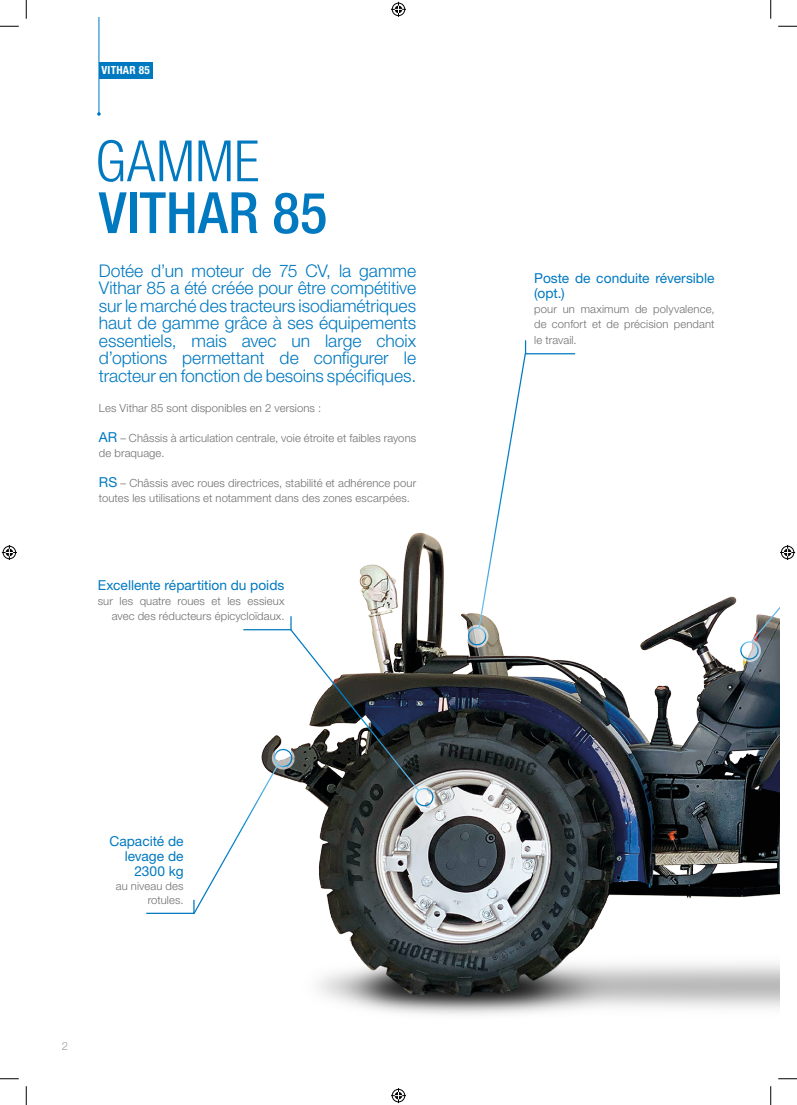
<style>
.page{position:relative;width:797px;height:1105px;background:#fff}
.page>*{position:absolute;margin:0;border:0;box-sizing:border-box;transform-origin:0 0}
.titolo{font:500 condensed 57px "Helvetica Neue LTW1 G";letter-spacing:.005em;color:#0079c0}
.titolo-2{font:300 condensed 57px "Helvetica Neue LTW1 G";letter-spacing:.005em;color:#0079c0}
.Testo{font:300 17.5px/17.5px "Helvetica Neue LT Std";color:#0079c0;text-align:justify}
.Giustificazione_dx{font:13.75px/15px "Helvetica Neue LT Std";color:#0079c0;text-align:right}
.Testo-2{font:13.75px/15px "Helvetica Neue LT Std";color:#0079c0}
.Testo-3{font:300 11.25px/15px "Helvetica Neue LT Std";letter-spacing:.01em;color:#70706f}
.Giustificazione_dx-2{font:300 11.25px/14px "Helvetica Neue LT Std";letter-spacing:.01em;color:#70706f;text-align:right}
.t1{font:700 condensed 11.25px "Helvetica Neue LTW1 G";letter-spacing:.02em;color:#fff}
.t2{font:300 11.25px "Helvetica Neue LT Std";color:#9d9d9d}
.s1{font-weight:400;font-size:13.75px;color:#0079c0}
</style>
<div class="page">
<img style="left:318px;top:532px;width:461px;height:483px">
<hr style="left:99px;top:17px;width:1px;height:98px;background:#0079c0">
<svg style="left:97px;top:112px;width:4px;height:4px"></svg>
<div style="left:99px;top:62px;width:54px;height:16px;background:#0079c0"></div>
<svg style="left:464px;top:340px;width:112px;height:308px"></svg>
<svg style="left:146px;top:615px;width:291px;height:300px"></svg>
<svg style="left:0;top:25px;width:19px;height:2px"></svg>
<svg style="left:778px;top:25px;width:19px;height:2px"></svg>
<svg style="left:0;top:1078px;width:19px;height:1px"></svg>
<svg style="left:778px;top:1078px;width:19px;height:1px"></svg>
<svg style="left:25px;top:0;width:2px;height:19px"></svg>
<svg style="left:25px;top:1086px;width:2px;height:19px"></svg>
<svg style="left:770px;top:0;width:1px;height:19px"></svg>
<svg style="left:770px;top:1086px;width:1px;height:19px"></svg>
<svg style="left:391px;top:2px;width:15px;height:15px"></svg>
<svg style="left:391px;top:1088px;width:15px;height:15px"></svg>
<svg style="left:2px;top:545px;width:15px;height:15px"></svg>
<svg style="left:736px;top:532px;width:59px;height:131px"></svg>
<p class="t1" style="left:102px;top:63px;width:50px">VITHAR 85</p>
<p class="titolo-2" style="left:95px;top:128px;width:165px">GAMME</p>
<p class="titolo" style="left:99px;top:178px;width:230px">VITHAR 85</p>
<p class="Testo" style="left:99px;top:261px;width:319px">Dotée d’un moteur de 75 CV, la gamme Vithar 85 a été créée pour être compétitive sur le marché des tracteurs isodiamétriques haut de gamme grâce à ses équipements essentiels, mais avec un large choix d’options permettant de configurer le tracteur en fonction de besoins spécifiques.</p>
<p class="Testo-3" style="left:99px;top:400px;width:224px">Les Vithar 85 sont disponibles en 2 versions :</p>
<p class="Testo-3" style="left:99px;top:430px;width:319px"><span class="s1">AR</span> – Châssis à articulation centrale, voie étroite et faibles rayons de braquage.</p>
<p class="Testo-3" style="left:99px;top:475px;width:319px"><span class="s1">RS</span> – Châssis avec roues directrices, stabilité et adhérence pour toutes les utilisations et notamment dans des zones escarpées.</p>
<p class="Giustificazione_dx" style="left:98px;top:577px;width:188px">Excellente répartition du poids</p>
<p class="Giustificazione_dx-2" style="left:98px;top:593px;width:188px;line-height:15px">sur les quatre roues et les essieux avec des réducteurs épicycloïdaux.</p>
<p class="Giustificazione_dx" style="left:109px;top:834px;width:76px">Capacité de levage de<br>2300 kg</p>
<p class="Giustificazione_dx-2" style="left:116px;top:879px;width:69px">au niveau des rotules.</p>
<p class="t2" style="left:62px;top:1039px;width:8px">2</p>
<p class="Testo-2" style="left:534px;top:271px;width:182px">Poste de conduite réversible (opt.)</p>
<p class="Testo-3" style="left:534px;top:302px;width:182px;text-align:justify">pour un maximum de polyvalence, de confort et de précision pendant le travail.</p>
</div>
